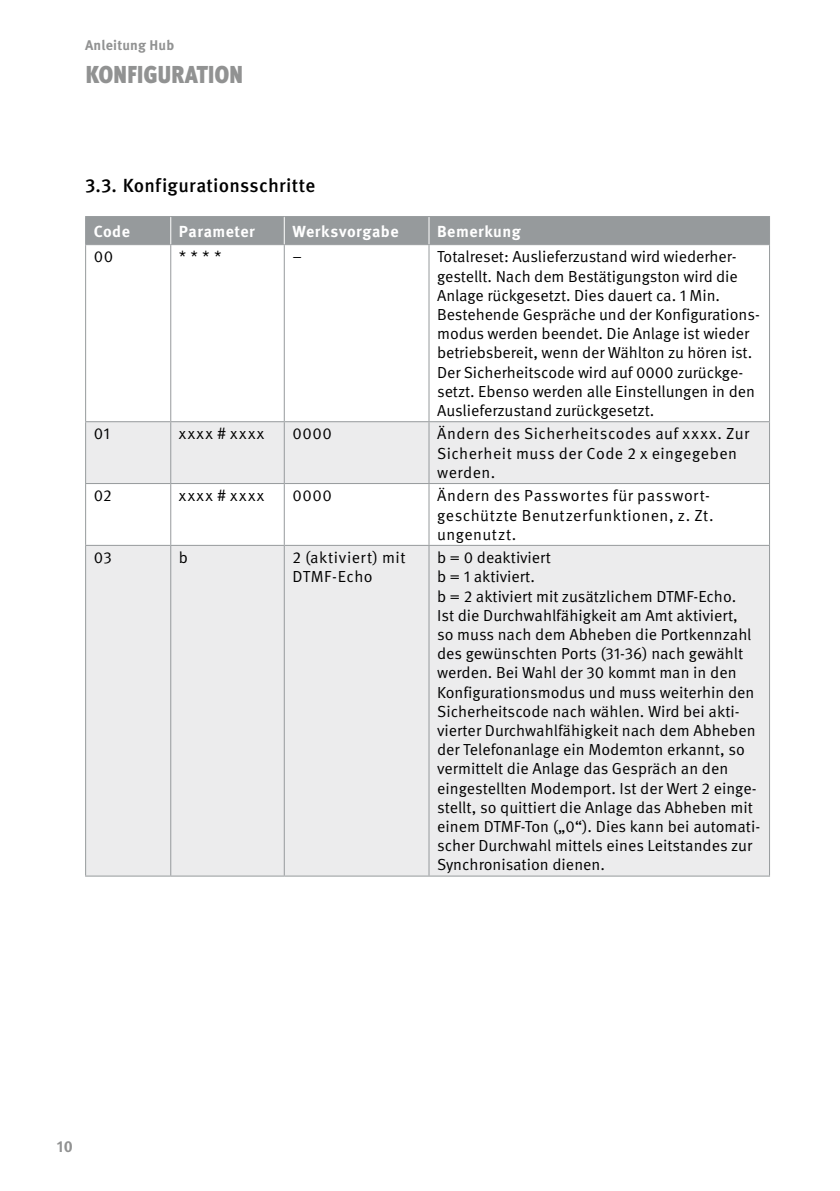
<style>
.page{position:relative;width:840px;height:1191px;background:#fff}
.page>*{position:absolute;margin:0;border:0;box-sizing:border-box;transform-origin:0 0}
.t1{font:900 30px "Meta Pro";letter-spacing:-.04em;color:#919292;scale:.8 1}
.t2{font:500 19px "Meta Pro";letter-spacing:.01em;color:#000}
.t3{font:16px/19.2px "Meta Pro Norm";color:#000}
.t4{font:16px/19.2px "Meta Pro Norm";letter-spacing:.03em;color:#000}
.t5{font:700 16px "Meta Pro";letter-spacing:.03em;color:#fff}
.t6{font:16px "Meta Pro Norm";letter-spacing:.085em;color:#000}
.t7{font:700 16px "Meta Pro";color:#919292}
.t8{font:700 14px "Meta Pro";letter-spacing:.015em;color:#919292}
</style>
<div class="page">
<svg style="left:86px;top:245px;width:682px;height:176px"></svg>
<svg style="left:86px;top:422px;width:682px;height:453px;background:#eeeeef"></svg>
<hr style="left:85px;top:245px;width:1px;height:176px;background:#969a9c">
<hr style="left:170px;top:245px;width:1px;height:176px;background:#969a9c">
<hr style="left:283px;top:245px;width:1px;height:176px;background:#969a9c">
<hr style="left:428px;top:245px;width:1px;height:176px;background:#969a9c">
<hr style="left:768px;top:245px;width:1px;height:176px;background:#969a9c">
<hr style="left:85px;top:421px;width:86px;height:1px;background:#969a9c">
<hr style="left:85px;top:422px;width:1px;height:61px;background:#969a9c">
<hr style="left:171px;top:421px;width:113px;height:1px;background:#969a9c">
<hr style="left:170px;top:422px;width:1px;height:61px;background:#969a9c">
<hr style="left:284px;top:421px;width:145px;height:1px;background:#969a9c">
<hr style="left:283px;top:422px;width:1px;height:61px;background:#969a9c">
<hr style="left:429px;top:421px;width:340px;height:1px;background:#969a9c">
<hr style="left:428px;top:422px;width:1px;height:61px;background:#969a9c">
<hr style="left:768px;top:422px;width:1px;height:61px;background:#969a9c">
<hr style="left:85px;top:483px;width:86px;height:1px;background:#969a9c">
<hr style="left:85px;top:484px;width:1px;height:61px;background:#969a9c">
<hr style="left:171px;top:483px;width:113px;height:1px;background:#969a9c">
<hr style="left:170px;top:484px;width:1px;height:61px;background:#969a9c">
<hr style="left:284px;top:483px;width:145px;height:1px;background:#969a9c">
<hr style="left:283px;top:484px;width:1px;height:61px;background:#969a9c">
<hr style="left:429px;top:483px;width:340px;height:1px;background:#969a9c">
<hr style="left:428px;top:484px;width:1px;height:61px;background:#969a9c">
<hr style="left:768px;top:484px;width:1px;height:61px;background:#969a9c">
<hr style="left:85px;top:545px;width:86px;height:1px;background:#969a9c">
<hr style="left:85px;top:546px;width:1px;height:329px;background:#969a9c">
<hr style="left:171px;top:545px;width:113px;height:1px;background:#969a9c">
<hr style="left:170px;top:546px;width:1px;height:329px;background:#969a9c">
<hr style="left:284px;top:545px;width:145px;height:1px;background:#969a9c">
<hr style="left:283px;top:546px;width:1px;height:329px;background:#969a9c">
<hr style="left:429px;top:545px;width:340px;height:1px;background:#969a9c">
<hr style="left:428px;top:546px;width:1px;height:329px;background:#969a9c">
<hr style="left:768px;top:546px;width:1px;height:329px;background:#969a9c">
<hr style="left:85px;top:875px;width:86px;height:1px;background:#969a9c">
<hr style="left:171px;top:875px;width:113px;height:1px;background:#969a9c">
<hr style="left:284px;top:875px;width:145px;height:1px;background:#969a9c">
<hr style="left:429px;top:875px;width:340px;height:1px;background:#969a9c">
<div style="left:85px;top:216px;width:684px;height:29px;background:#969a9c"></div>
<p class="t8" style="left:85px;top:34px;width:91px">Anleitung Hub</p>
<h1 class="t1" style="left:85px;top:49px;width:200px">Konfiguration</h1>
<p class="t2" style="left:85px;top:171px;width:231px">3.3. Konfigurationsschritte</p>
<p class="t5" style="left:94px;top:219px;width:38px">Code</p>
<p class="t5" style="left:179px;top:219px;width:78px">Parameter</p>
<p class="t5" style="left:292px;top:219px;width:108px">Werksvorgabe</p>
<p class="t5" style="left:437px;top:219px;width:85px">Bemerkung</p>
<p class="t3" style="left:94px;top:246px;width:21px">00</p>
<p class="t3" style="left:179px;top:246px;width:44px">* * * *</p>
<p class="t3" style="left:292px;top:246px;width:11px">–</p>
<p class="t3" style="left:437px;top:246px;width:324px">Totalreset: Auslieferzustand wird wiederher&shy;gestellt. Nach dem Bestätigungston wird die Anlage rückgesetzt. Dies dauert ca. 1 Min.<br>Bestehende Gespräche und der Konfigurations&shy;modus werden beendet. Die Anlage ist wieder betriebsbereit, wenn der Wählton zu hören ist.<br>Der Sicherheitscode wird auf 0000 zurückge&shy;setzt. Ebenso werden alle Einstellungen in den Auslieferzustand zurückgesetzt.</p>
<p class="t3" style="left:94px;top:423px;width:18px">01</p>
<p class="t6" style="left:179px;top:422px;width:87px">xxxx # xxxx</p>
<p class="t3" style="left:292px;top:423px;width:41px">0000</p>
<p class="t4" style="left:437px;top:423px;width:314px">Ändern des Sicherheitscodes auf xxxx. Zur<br>Sicherheit muss der Code 2 x eingegeben werden.</p>
<p class="t3" style="left:94px;top:485px;width:20px">02</p>
<p class="t6" style="left:179px;top:483px;width:87px">xxxx # xxxx</p>
<p class="t3" style="left:292px;top:485px;width:41px">0000</p>
<p class="t4" style="left:437px;top:485px;width:278px">Ändern des Passwortes für passwort&shy;geschützte Benutzerfunktionen, z. Zt. ungenutzt.</p>
<p class="t3" style="left:94px;top:547px;width:20px">03</p>
<p class="t3" style="left:179px;top:547px;width:11px">b</p>
<p class="t4" style="left:292px;top:547px;width:115px">2 (aktiviert) mit<br>DTMF-Echo</p>
<p class="t3" style="left:437px;top:547px;width:324px">b = 0 deaktiviert<br>b = 1 aktiviert.<br>b = 2 aktiviert mit zusätzlichem DTMF-Echo.<br>Ist die Durchwahlfähigkeit am Amt aktiviert,<br>so muss nach dem Abheben die Portkennzahl des gewünschten Ports (31-36) nach gewählt werden. Bei Wahl der 30 kommt man in den Konfigurationsmodus und muss weiterhin den Sicherheitscode nach wählen. Wird bei akti&shy;vierter Durchwahlfähigkeit nach dem Abheben der Telefonanlage ein Modemton erkannt, so vermittelt die Anlage das Gespräch an den eingestellten Modemport. Ist der Wert 2 einge&shy;stellt, so quittiert die Anlage das Abheben mit einem DTMF-Ton („0“). Dies kann bei automati&shy;scher Durchwahl mittels eines Leitstandes zur Synchronisation dienen.</p>
<p class="t7" style="left:57px;top:1134px;width:18px">10</p>
</div>
